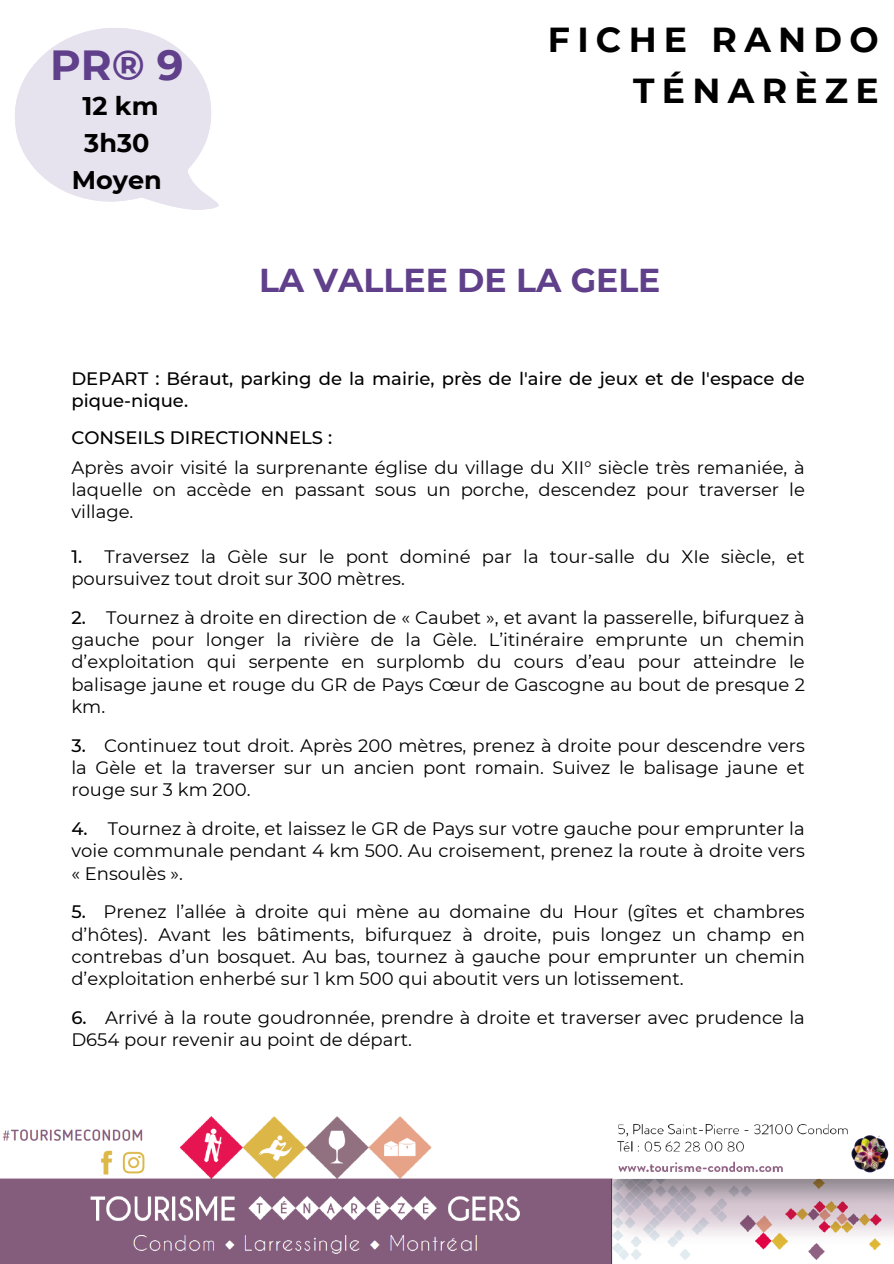
<style>
.page{position:relative;width:894px;height:1264px;background:#fff}
.page>*{position:absolute;margin:0;border:0;box-sizing:border-box;transform-origin:0 0}
.t1{font:700 42px "Montserrat";color:#603f8b}
.t2{font:700 34.65px "Montserrat";letter-spacing:.21em;color:#000}
.t3{font:700 33px "Montserrat";color:#603f8b}
.t4{font:700 25.5px "Montserrat";color:#000}
.t5{font:18px/22.2px "Montserrat";color:#000;text-align:justify}
.t6{font:500 18px/22.2px "Montserrat";color:#000}
.s1{font-weight:500}
</style>
<div class="page">
<svg style="left:15px;top:28px;width:204px;height:182px"></svg>
<img style="left:0;top:1116px;width:893px;height:147px">
<img style="left:0;top:1126px;width:148px;height:51px">
<p class="t1" style="left:50px;top:39px;width:135px">PR® 9</p>
<p class="t4" style="left:82px;top:90px;width:77px">12 km</p>
<p class="t4" style="left:84px;top:127px;width:67px">3h30</p>
<p class="t4" style="left:72px;top:165px;width:92px">Moyen</p>
<p class="t2" style="left:547px;top:19px;width:332px">FICHE RANDO</p>
<p class="t2" style="left:633px;top:70px;width:247px">TÉNARÈZE</p>
<p class="t3" style="left:259px;top:260px;width:403px">LA VALLEE DE LA GELE</p>
<p class="t6" style="left:71px;top:367px;width:734px">DEPART : Béraut, parking de la mairie, près de l'aire de jeux et de l'espace de pique-nique.</p>
<p class="t6" style="left:71px;top:427px;width:262px">CONSEILS DIRECTIONNELS :</p>
<p class="t5" style="left:71px;top:456px;width:734px">Après avoir visité la surprenante église du village du XII° siècle très remaniée, à laquelle on accède en passant sous un porche, descendez pour traverser le village.</p>
<p class="t5" style="left:71px;top:545px;width:734px"><span class="s1">1.</span> Traversez la Gèle sur le pont dominé par la tour-salle du XIe siècle, et poursuivez tout droit sur 300 mètres.</p>
<p class="t5" style="left:71px;top:606px;width:734px"><span class="s1">2.</span> Tournez à droite en direction de « Caubet », et avant la passerelle, bifurquez à gauche pour longer la rivière de la Gèle. L’itinéraire emprunte un chemin d’exploitation qui serpente en surplomb du cours d’eau pour atteindre le balisage jaune et rouge du GR de Pays Cœur de Gascogne au bout de presque 2 km.</p>
<p class="t5" style="left:71px;top:734px;width:734px"><span class="s1">3.</span> Continuez tout droit. Après 200 mètres, prenez à droite pour descendre vers la Gèle et la traverser sur un ancien pont romain. Suivez le balisage jaune et rouge sur 3 km 200.</p>
<p class="t5" style="left:71px;top:817px;width:734px"><span class="s1">4.</span> Tournez à droite, et laissez le GR de Pays sur votre gauche pour emprunter la voie communale pendant 4 km 500. Au croisement, prenez la route à droite vers « Ensoulès ».</p>
<p class="t5" style="left:71px;top:900px;width:734px"><span class="s1">5.</span> Prenez l’allée à droite qui mène au domaine du Hour (gîtes et chambres d’hôtes). Avant les bâtiments, bifurquez à droite, puis longez un champ en contrebas d’un bosquet. Au bas, tournez à gauche pour emprunter un chemin d’exploitation enherbé sur 1 km 500 qui aboutit vers un lotissement.</p>
<p class="t5" style="left:71px;top:1006px;width:734px"><span class="s1">6.</span> Arrivé à la route goudronnée, prendre à droite et traverser avec prudence la<br>D654 pour revenir au point de départ.</p>
</div>
